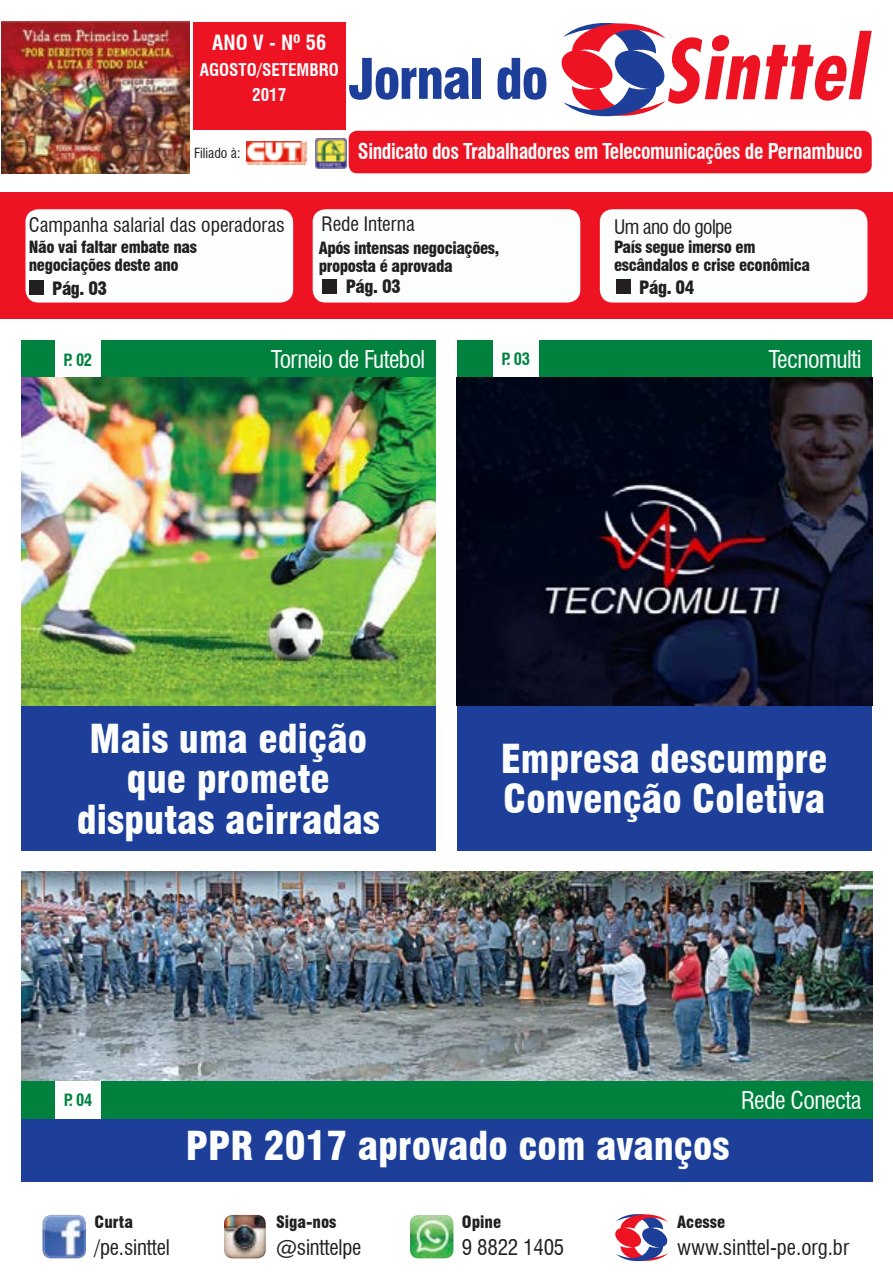
<style>
.page{position:relative;width:893px;height:1276px;background:#fff}
.page>*{position:absolute;margin:0;border:0;box-sizing:border-box;transform-origin:0 0}
.t1{font:900 condensed 54.45px "Swiss 721 BT";letter-spacing:-.03em;color:#1d3f9a}
.t2{font:900 condensed 39px/40.5px "Swiss 721 BT";color:#fcfefe;text-align:center}
.t3{font:condensed 24px "Swiss 721 BT";letter-spacing:-.025em;color:#fcfefe}
.t4{font:700 condensed 21.3px "Swiss 721 BT";letter-spacing:-.02em;color:#fcfefe;scale:.93 1}
.t5{font:condensed 21px "Swiss 721 BT";letter-spacing:-.01em;color:#211f20}
.t6{font:700 condensed 20.55px "Swiss 721 BT";color:#fcfefe}
.t7{font:condensed 19.5px "Swiss 721 BT";color:#211f20}
.t8{font:condensed 19.5px "Swiss 721 BT";letter-spacing:-.03em;color:#211f20}
.t9{font:900 condensed 18px "Swiss 721 BT";letter-spacing:-.025em;color:#211f20}
.t10{font:700 condensed 17.1px/25.3px "Swiss 721 BT";color:#fcfefe;text-align:center}
.t11{font:900 condensed 16.5px/18px "Swiss 721 BT";letter-spacing:-.025em;color:#211f20}
.t12{font:700 condensed 16.5px "Swiss 721 BT";color:#00823e}
.t13{font:condensed 13.65px "Swiss 721 BT";color:#211f20}
</style>
<div class="page">
<img style="left:21px;top:872px;width:851px;height:209px">
<div style="left:21px;top:705px;width:415px;height:146px;background:#1d3f9a"></div>
<div style="left:457px;top:705px;width:415px;height:146px;background:#1d3f9a"></div>
<div style="left:457px;top:340px;width:415px;height:38px;background:#00823e"></div>
<div style="left:21px;top:340px;width:415px;height:38px;background:#00823e"></div>
<div style="left:0;top:193px;width:893px;height:126px;background:#ed1322"></div>
<div style="left:349px;top:131px;width:523px;height:42px;background:#ed1322;border-radius:9px"></div>
<div style="left:194px;top:22px;width:152px;height:108px;background:#ed1322"></div>
<svg style="left:561px;top:23px;width:311px;height:94px"></svg>
<img style="left:246px;top:142px;width:61px;height:22px">
<img style="left:315px;top:138px;width:32px;height:30px">
<img style="left:43px;top:1215px;width:43px;height:43px">
<img style="left:224px;top:1215px;width:42px;height:43px">
<img style="left:410px;top:1215px;width:43px;height:43px">
<svg style="left:615px;top:1214px;width:53px;height:48px"></svg>
<div style="left:600px;top:209px;width:267px;height:93px;background:#fcfefe;border-radius:13px"></div>
<div style="left:616px;top:279px;width:15px;height:15px;background:#211f20"></div>
<div style="left:26px;top:209px;width:267px;height:93px;background:#fcfefe;border-radius:13px"></div>
<div style="left:29px;top:280px;width:15px;height:15px;background:#211f20"></div>
<div style="left:313px;top:209px;width:267px;height:93px;background:#fcfefe;border-radius:13px"></div>
<div style="left:322px;top:279px;width:15px;height:15px;background:#211f20"></div>
<div style="left:493px;top:340px;width:45px;height:38px;background:#fcfefe"></div>
<div style="left:55px;top:340px;width:46px;height:38px;background:#fcfefe"></div>
<div style="left:21px;top:1115px;width:851px;height:66px;background:#1d3f9a"></div>
<div style="left:21px;top:1081px;width:851px;height:37px;background:#00823e"></div>
<div style="left:55px;top:1081px;width:46px;height:37px;background:#fcfefe"></div>
<img style="left:1px;top:22px;width:188px;height:151px">
<img style="left:457px;top:377px;width:415px;height:328px">
<img style="left:21px;top:378px;width:415px;height:327px">
<p class="t6" style="left:212px;top:30px;width:116px">ANO V - Nº 56</p>
<p class="t10" style="left:200px;top:57px;width:140px">AGOSTO/SETEMBRO<br>2017</p>
<h1 class="t1" style="left:349px;top:46px;width:201px">Jornal do</h1>
<p class="t13" style="left:194px;top:145px;width:48px">Filiado à:</p>
<p class="t4" style="left:358px;top:138px;width:544px">Sindicato dos Trabalhadores em Telecomunicações de Pernambuco</p>
<p class="t7" style="left:29px;top:213px;width:257px">Campanha salarial das operadoras</p>
<p class="t7" style="left:322px;top:212px;width:95px">Rede Interna</p>
<p class="t8" style="left:614px;top:215px;width:120px">Um ano do golpe</p>
<p class="t11" style="left:29px;top:238px;width:170px">Não vai faltar embate nas negociações deste ano</p>
<p class="t11" style="left:319px;top:239px;width:182px">Após intensas negociações, proposta é aprovada</p>
<p class="t11" style="left:614px;top:238px;width:198px">País segue imerso em escândalos e crise econômica</p>
<p class="t9" style="left:52px;top:277px;width:57px">Pág. 03</p>
<p class="t9" style="left:346px;top:276px;width:57px">Pág. 03</p>
<p class="t9" style="left:639px;top:276px;width:57px">Pág. 04</p>
<p class="t12" style="left:64px;top:350px;width:30px">P. 02</p>
<p class="t12" style="left:501px;top:349px;width:30px">P. 03</p>
<h3 class="t3" style="left:768px;top:345px;width:95px">Tecnomulti</h3>
<h3 class="t3" style="left:271px;top:345px;width:156px">Torneio de Futebol</h3>
<h2 class="t2" style="left:77px;top:718px;width:305px">Mais uma edição que promete disputas acirradas</h2>
<h2 class="t2" style="left:501px;top:738px;width:328px;text-align:left">Empresa descumpre<br>Convenção Coletiva</h2>
<p class="t12" style="left:64px;top:1090px;width:30px">P. 04</p>
<h3 class="t3" style="left:741px;top:1085px;width:122px">Rede Conecta</h3>
<p class="t11" style="left:95px;top:1213px;width:40px">Curta</p>
<p class="t5" style="left:95px;top:1235px;width:77px">/pe.sinttel</p>
<h2 class="t2" style="left:186px;top:1125px;width:545px">PPR 2017 aprovado com avanços</h2>
<p class="t11" style="left:276px;top:1213px;width:62px">Siga-nos</p>
<p class="t5" style="left:276px;top:1235px;width:87px">@sinttelpe</p>
<p class="t11" style="left:462px;top:1213px;width:41px">Opine</p>
<p class="t5" style="left:462px;top:1235px;width:104px">9 8822 1405</p>
<p class="t11" style="left:677px;top:1213px;width:50px">Acesse</p>
<p class="t5" style="left:677px;top:1235px;width:173px">www.sinttel-pe.org.br</p>
</div>
